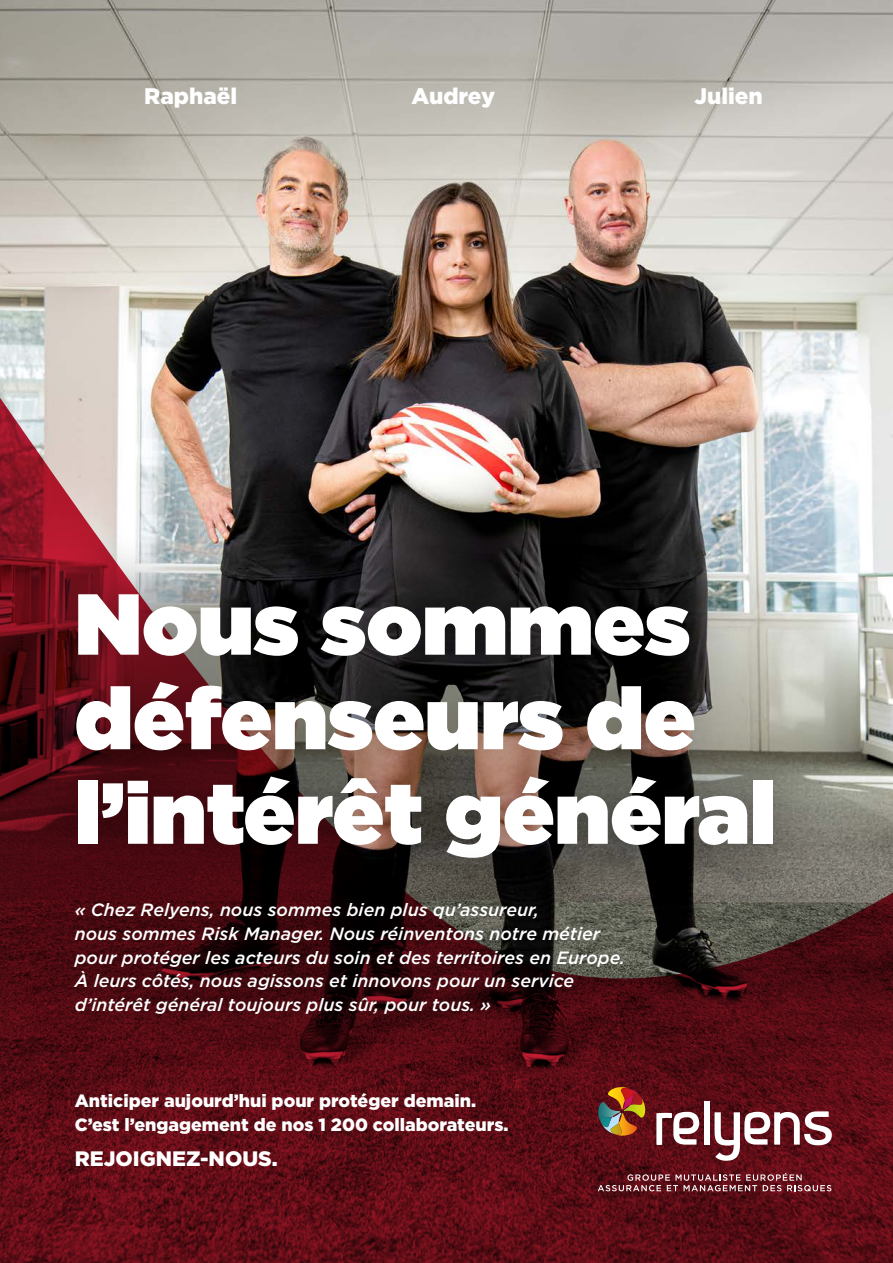
<style>
.page{position:relative;width:893px;height:1263px;background:#fff}
.page>*{position:absolute;margin:0;border:0;box-sizing:border-box;transform-origin:0 0}
.t1{font:900 86.4px/94.5px "Gotham";color:#fff}
.t2{font:900 22.5px "Gotham";color:#fff}
.t3{font:900 20.85px "Gotham";color:#fff}
.t4{font:italic 500 17.85px/23.7px "Gotham";color:#fff}
.t5{font:900 17.85px/23.7px "Gotham";color:#fff}
</style>
<div class="page">
<img style="left:0;top:0;width:893px;height:349px">
<img style="left:0;top:349px;width:893px;height:914px">
<div style="left:10px;top:528px;width:830px;height:395px;background:#000;opacity:.75"></div>
<div style="left:12px;top:839px;width:665px;height:239px;background:#000;opacity:.75"></div>
<div style="left:704px;top:1101px;width:5px;height:43px;background:#fff"></div>
<svg style="left:656px;top:1112px;width:43px;height:33px"></svg>
<svg style="left:714px;top:1111px;width:118px;height:50px"></svg>
<svg style="left:597px;top:1087px;width:49px;height:49px;background:#8a5330"></svg>
<svg style="left:598px;top:1173px;width:233px;height:18px;background:#7d3e45"></svg>
<p class="t2" style="left:144px;top:81px;width:95px">Raphaël</p>
<p class="t2" style="left:411px;top:81px;width:85px">Audrey</p>
<p class="t2" style="left:694px;top:81px;width:70px">Julien</p>
<h1 class="t1" style="left:75px;top:575px;width:702px">Nous sommes défenseurs de l’intérêt général</h1>
<p class="t4" style="left:75px;top:898px;width:552px">« Chez Relyens, nous sommes bien plus qu’assureur,<br>nous sommes Risk Manager. Nous réinventons notre métier pour protéger les acteurs du soin et des territoires en Europe.<br>À leurs côtés, nous agissons et innovons pour un service d’intérêt général toujours plus sûr, pour tous. »</p>
<p class="t5" style="left:75px;top:1089px;width:435px">Anticiper aujourd’hui pour protéger demain.<br>C’est l’engagement de nos 1 200 collaborateurs.</p>
<p class="t3" style="left:75px;top:1144px;width:204px">REJOIGNEZ-NOUS.</p>
</div>
